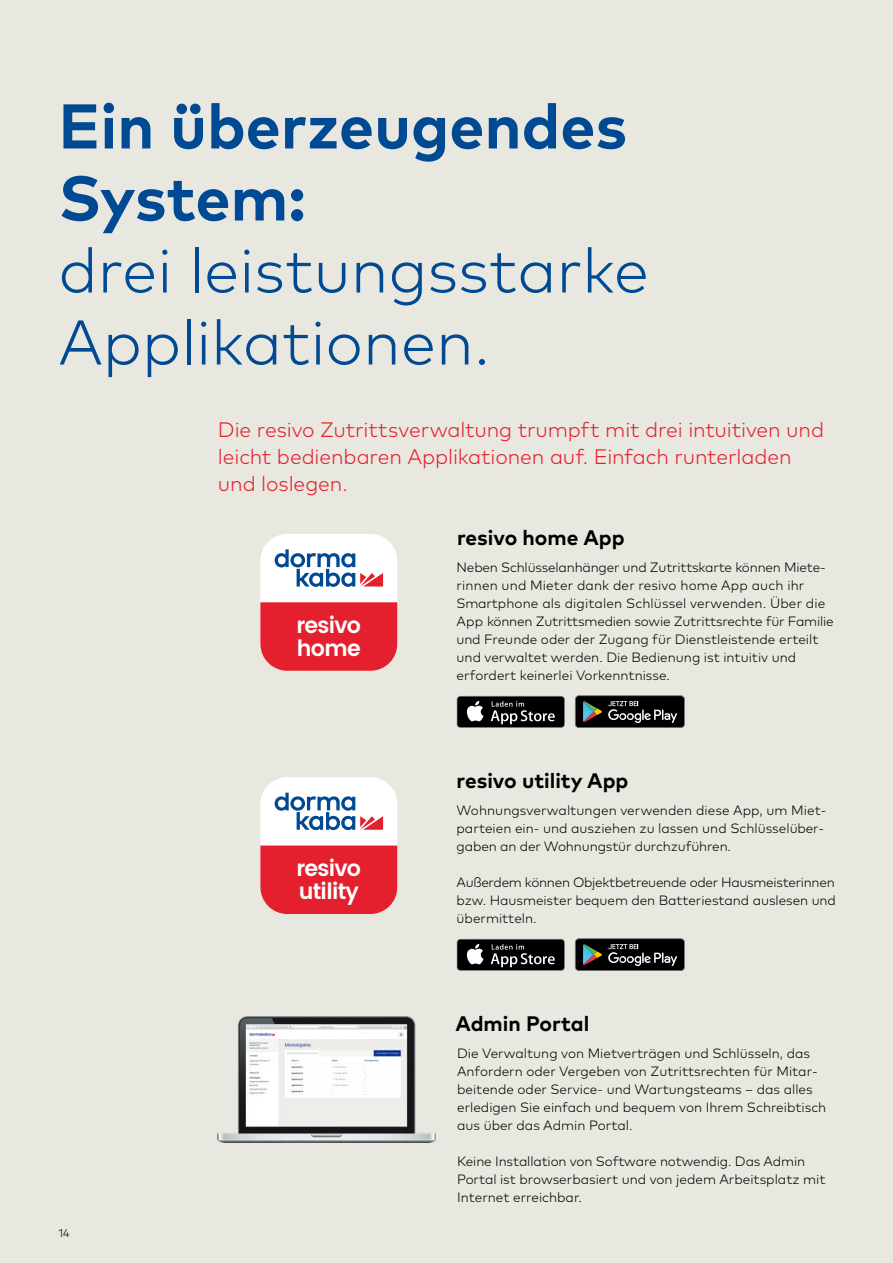
<style>
.page{position:relative;width:893px;height:1263px;background:#e9e8e0}
.page>*{position:absolute;margin:0;border:0;box-sizing:border-box;transform-origin:0 0}
.t1{font:300 63px/72px "Mark Pro";color:#004993}
.t2{font:700 63px/72px "Mark Pro";color:#004993}
.t3{font:600 22.5px/22.5px "Poppins";letter-spacing:-.035em;color:#fff}
.t4{font:300 21px/27px "Mark Pro";letter-spacing:-.005em;color:#e5202e}
.t5{font:700 21px "Mark Pro";color:#000}
.t6{font:300 13.5px/18px "Mark Pro";color:#000}
.t7{font:300 11.25px "Mark Pro";color:#000}
</style>
<div class="page">
<svg style="left:260px;top:777px;width:137px;height:137px;background:#e28590"></svg>
<svg style="left:260px;top:534px;width:137px;height:137px;background:#e28590"></svg>
<img style="left:218px;top:1016px;width:218px;height:126px">
<div style="left:457px;top:696px;width:108px;height:32px;background:#878787;border-radius:4px"></div>
<div style="left:457px;top:696px;width:107px;height:31px;background:#000001;border-radius:3px"></div>
<svg style="left:466px;top:701px;width:17px;height:20px"></svg>
<svg style="left:491px;top:701px;width:64px;height:23px"></svg>
<div style="left:457px;top:939px;width:108px;height:32px;background:#8b8b8b;border-radius:4px"></div>
<div style="left:457px;top:939px;width:107px;height:31px;background:#000001;border-radius:3px"></div>
<svg style="left:466px;top:944px;width:17px;height:20px"></svg>
<svg style="left:491px;top:944px;width:64px;height:23px"></svg>
<svg style="left:575px;top:695px;width:110px;height:33px;background:#292b2b"></svg>
<svg style="left:575px;top:938px;width:110px;height:33px;background:#292b2b"></svg>
<h1 class="t2" style="left:58px;top:85px;width:570px">Ein überzeugendes<br>System:</h1>
<h1 class="t1" style="left:58px;top:229px;width:592px">drei leistungsstarke<br>Applikationen.</h1>
<h3 class="t4" style="left:218px;top:414px;width:608px">Die resivo Zutrittsverwaltung trumpft mit drei intuitiven und leicht bedienbaren Applikationen auf. Einfach runterladen und loslegen.</h3>
<h3 class="t5" style="left:457px;top:521px;width:169px">resivo home App</h3>
<p class="t7" style="left:58px;top:1224px;width:13px">14</p>
<h2 class="t3" style="left:296px;top:616px;width:66px">resivo home</h2>
<h2 class="t3" style="left:296px;top:859px;width:66px">resivo utility</h2>
<p class="t6" style="left:457px;top:557px;width:379px">Neben Schlüsselanhänger und Zutrittskarte können Miete&shy;rinnen und Mieter dank der resivo home App auch ihr Smartphone als digitalen Schlüssel verwenden. Über die App können Zutrittsmedien sowie Zutrittsrechte für Familie und Freunde oder der Zugang für Dienstleistende erteilt und verwaltet werden. Die Bedienung ist intuitiv und erfordert keinerlei Vorkenntnisse.</p>
<h3 class="t5" style="left:457px;top:764px;width:173px">resivo utility App</h3>
<p class="t6" style="left:457px;top:800px;width:371px">Wohnungsverwaltungen verwenden diese App, um Miet&shy;parteien ein- und ausziehen zu lassen und Schlüsselüber&shy;gaben an der Wohnungstür durchzuführen.</p>
<p class="t6" style="left:457px;top:872px;width:381px;text-align:justify">Außerdem können Objektbetreuende oder Hausmeisterinnen bzw. Hausmeister bequem den Batteriestand auslesen und übermitteln.</p>
<h3 class="t5" style="left:455px;top:1007px;width:135px">Admin Portal</h3>
<p class="t6" style="left:457px;top:1043px;width:371px">Die Verwaltung von Mietverträgen und Schlüsseln, das Anfordern oder Vergeben von Zutrittsrechten für Mitar&shy;beitende oder Service- und Wartungsteams – das alles erledigen Sie einfach und bequem von Ihrem Schreibtisch aus über das Admin Portal.</p>
<p class="t6" style="left:457px;top:1151px;width:370px">Keine Installation von Software notwendig. Das Admin<br>Portal ist browserbasiert und von jedem Arbeitsplatz mit<br>Internet erreichbar.</p>
</div>
